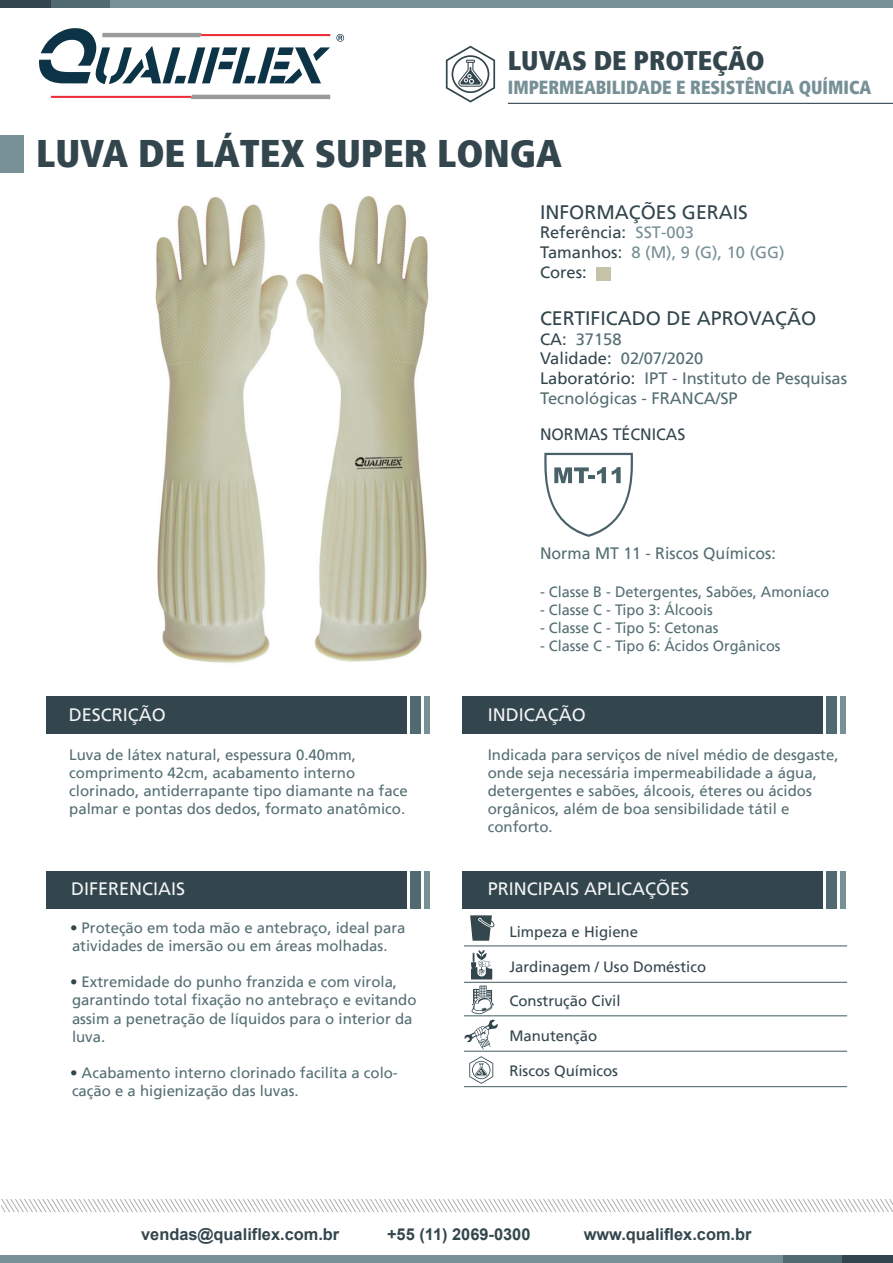
<style>
.page{position:relative;width:893px;height:1263px;background:#fff}
.page>*{position:absolute;margin:0;border:0;box-sizing:border-box;transform-origin:0 0}
.t1{font:900 condensed 38.4px "Frutiger LT";color:#33464d}
.t2{font:900 condensed 26.85px "Frutiger LT";color:#33464d}
.t3{font:19.5px "Frutiger LT";color:#33464d}
.t4{font:900 condensed 18.9px "Frutiger LT";color:#779096;scale:.93 1}
.t5{font:18px "Frutiger LT";color:#f2f3f4}
.t6{font:16.5px/19.8px "Frutiger LT";color:#546e72}
.t7{font:16.5px/19.8px "Frutiger LT";color:#33464d}
.t8{font:700 16.35px "Arial";color:#33464d}
.t9{font:15px/18px "Frutiger LT";color:#546e72}
.t10{font:15px "Frutiger LT";color:#33464d}
.s1{color:#779096}
.s2{color:#33464d}
</style>
<div class="page">
<div style="left:110px;top:0;width:783px;height:8px;background:#779096"></div>
<div style="left:51px;top:0;width:59px;height:8px;background:#516970"></div>
<div style="left:0;top:0;width:51px;height:8px;background:#33464d"></div>
<svg style="left:51px;top:95px;width:279px;height:4px"></svg>
<svg style="left:39px;top:28px;width:291px;height:56px"></svg>
<svg style="left:336px;top:34px;width:8px;height:8px"></svg>
<div style="left:0;top:1255px;width:783px;height:8px;background:#779096"></div>
<div style="left:783px;top:1255px;width:59px;height:8px;background:#516970"></div>
<div style="left:842px;top:1255px;width:51px;height:8px;background:#33464d"></div>
<svg style="left:1px;top:1199px;width:892px;height:13px"></svg>
<div style="left:0;top:135px;width:24px;height:37px;background:#779096"></div>
<hr style="left:508px;top:103px;width:385px;height:1px;background:#33464d">
<svg style="left:446px;top:46px;width:49px;height:57px"></svg>
<img style="left:155px;top:196px;width:416px;height:467px">
<div style="left:46px;top:697px;width:361px;height:37px;background:#33464d"></div>
<div style="left:410px;top:697px;width:11px;height:37px;background:#516970"></div>
<div style="left:424px;top:697px;width:6px;height:37px;background:#779096"></div>
<div style="left:462px;top:697px;width:361px;height:37px;background:#33464d"></div>
<div style="left:826px;top:697px;width:11px;height:37px;background:#516970"></div>
<div style="left:840px;top:696px;width:6px;height:38px;background:#779096"></div>
<div style="left:46px;top:871px;width:361px;height:37px;background:#33464d"></div>
<div style="left:410px;top:871px;width:11px;height:37px;background:#516970"></div>
<div style="left:424px;top:871px;width:6px;height:37px;background:#779096"></div>
<div style="left:462px;top:871px;width:361px;height:37px;background:#33464d"></div>
<div style="left:826px;top:871px;width:11px;height:37px;background:#516970"></div>
<div style="left:840px;top:871px;width:6px;height:37px;background:#779096"></div>
<div style="left:596px;top:267px;width:14px;height:14px;background:#c4c3a9"></div>
<hr style="left:464px;top:945px;width:383px;height:1px;background:#546e72">
<hr style="left:464px;top:982px;width:383px;height:1px;background:#546e72">
<hr style="left:464px;top:1015px;width:383px;height:1px;background:#546e72">
<hr style="left:464px;top:1051px;width:383px;height:1px;background:#546e72">
<hr style="left:464px;top:1086px;width:383px;height:1px;background:#546e72">
<svg style="left:469px;top:1056px;width:24px;height:28px"></svg>
<svg style="left:544px;top:453px;width:89px;height:84px"></svg>
<svg style="left:471px;top:950px;width:21px;height:29px"></svg>
<svg style="left:464px;top:986px;width:34px;height:64px"></svg>
<svg style="left:470px;top:915px;width:25px;height:26px"></svg>
<h2 class="t2" style="left:508px;top:45px;width:258px">LUVAS DE PROTEÇÃO</h2>
<p class="t4" style="left:508px;top:76px;width:392px">IMPERMEABILIDADE E RESISTÊNCIA QUÍMICA</p>
<h1 class="t1" style="left:36px;top:130px;width:527px">LUVA DE LÁTEX SUPER LONGA</h1>
<h3 class="t3" style="left:540px;top:200px;width:210px">INFORMAÇÕES GERAIS</h3>
<p class="t7" style="left:540px;top:223px;width:246px">Referência: <span class="s1">SST-003<br></span>Tamanhos: <span class="s1">8 (M), 9 (G), 10 (GG)<br></span>Cores:</p>
<h3 class="t3" style="left:540px;top:307px;width:278px">CERTIFICADO DE APROVAÇÃO</h3>
<p class="t6" style="left:540px;top:329px;width:309px"><span class="s2">CA:</span> 37158<br><span class="s2">Validade:</span> 02/07/2020<br><span class="s2">Laboratório:</span> IPT - Instituto de Pesquisas<br>Tecnológicas - FRANCA/SP</p>
<p class="t7" style="left:540px;top:424px;width:147px">NORMAS TÉCNICAS</p>
<p class="t5" style="left:69px;top:705px;width:99px">DESCRIÇÃO</p>
<p class="t9" style="left:69px;top:746px;width:340px">Luva de látex natural, espessura 0.40mm, comprimento 42cm, acabamento interno clorinado, antiderrapante tipo diamante na face palmar e pontas dos dedos, formato anatômico.</p>
<p class="t5" style="left:71px;top:879px;width:116px">DIFERENCIAIS</p>
<p class="t9" style="left:70px;top:919px;width:337px"><span class="s2">•</span> Proteção em toda mão e antebraço, ideal para atividades de imersão ou em áreas molhadas.</p>
<p class="t9" style="left:70px;top:973px;width:348px"><span class="s2">•</span> Extremidade do punho franzida e com virola, garantindo total fixação no antebraço e evitando assim a penetração de líquidos para o interior da luva.</p>
<p class="t9" style="left:70px;top:1063px;width:329px"><span class="s2">•</span> Acabamento interno clorinado facilita a colo&shy;cação e a higienização das luvas.</p>
<p class="t6" style="left:540px;top:543px;width:237px">Norma MT 11 - Riscos Químicos:</p>
<p class="t9" style="left:540px;top:582px;width:291px">- Classe B - Detergentes, Sabões, Amoníaco</p>
<p class="t9" style="left:540px;top:600px;width:174px">- Classe C - Tipo 3: Álcoois</p>
<p class="t9" style="left:540px;top:618px;width:180px">- Classe C - Tipo 5: Cetonas</p>
<p class="t9" style="left:540px;top:636px;width:242px">- Classe C - Tipo 6: Ácidos Orgânicos</p>
<p class="t5" style="left:488px;top:705px;width:99px">INDICAÇÃO</p>
<p class="t9" style="left:488px;top:746px;width:352px">Indicada para serviços de nível médio de desgaste, onde seja necessária impermeabilidade a água, detergentes e sabões, álcoois, éteres ou ácidos orgânicos, além de boa sensibilidade tátil e conforto.</p>
<p class="t5" style="left:488px;top:878px;width:203px">PRINCIPAIS APLICAÇÕES</p>
<p class="t10" style="left:509px;top:923px;width:130px">Limpeza e Higiene</p>
<p class="t10" style="left:509px;top:957px;width:198px">Jardinagem / Uso Doméstico</p>
<p class="t10" style="left:509px;top:992px;width:113px">Construção Civil</p>
<p class="t10" style="left:509px;top:1027px;width:89px">Manutenção</p>
<p class="t10" style="left:509px;top:1062px;width:110px">Riscos Químicos</p>
<p class="t8" style="left:141px;top:1223px;width:200px">vendas@qualiflex.com.br</p>
<p class="t8" style="left:387px;top:1223px;width:145px">+55 (11) 2069-0300</p>
<p class="t8" style="left:584px;top:1223px;width:169px">www.qualiflex.com.br</p>
</div>
